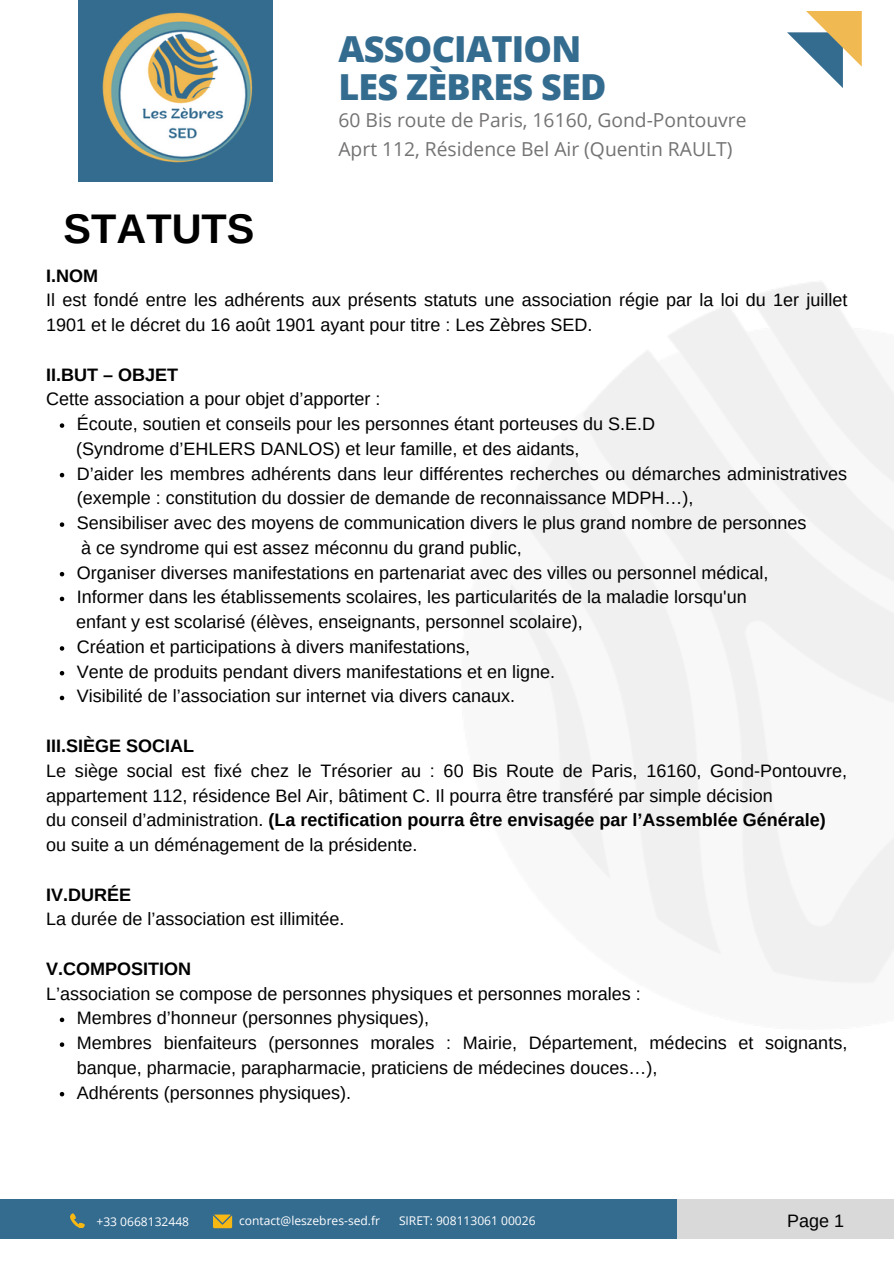
<style>
.page{position:relative;width:894px;height:1264px;background:#fff}
.page>*{position:absolute;margin:0;border:0;box-sizing:border-box;transform-origin:0 0}
.t1{font:700 41.4px "Arimo";color:#000}
.t2{font:800 35.85px "Open Sans";letter-spacing:-.02em;color:#346c90}
.t3{font:19.2px/29px "Open Sans";color:#747272}
.t4{font:18px/24.8px "Arimo";color:#000}
.t5{font:12px "Open Sans";color:#fff}
.s1{font-weight:700}
</style>
<div class="page">
<div style="left:78px;top:0;width:195px;height:182px;background:#346c90"></div>
<svg style="left:787px;top:11px;width:74px;height:77px"></svg>
<img style="left:102px;top:12px;width:151px;height:151px">
<svg style="left:60px;top:423px;width:4px;height:5px"></svg>
<svg style="left:60px;top:473px;width:4px;height:4px"></svg>
<svg style="left:60px;top:522px;width:4px;height:5px"></svg>
<svg style="left:60px;top:572px;width:4px;height:4px"></svg>
<svg style="left:60px;top:596px;width:4px;height:5px"></svg>
<svg style="left:60px;top:646px;width:4px;height:4px"></svg>
<svg style="left:60px;top:671px;width:4px;height:4px"></svg>
<svg style="left:60px;top:695px;width:4px;height:5px"></svg>
<svg style="left:60px;top:1017px;width:4px;height:5px"></svg>
<svg style="left:60px;top:1042px;width:4px;height:4px"></svg>
<svg style="left:60px;top:1092px;width:4px;height:4px"></svg>
<div style="left:663px;top:1199px;width:230px;height:39px;background:#d9d9d9"></div>
<div style="left:0;top:1199px;width:676px;height:39px;background:#346c90"></div>
<svg style="left:70px;top:1213px;width:15px;height:14px"></svg>
<svg style="left:213px;top:1214px;width:19px;height:13px"></svg>
<p class="t1" style="left:64px;top:205px;width:192px">STATUTS</p>
<p class="t2" style="left:338px;top:24px;width:244px">ASSOCIATION</p>
<p class="t2" style="left:338px;top:62px;width:269px">LES ZÈBRES SED</p>
<h2 class="t3" style="left:338px;top:105px;width:409px">60 Bis route de Paris, 16160, Gond-Pontouvre<br>Aprt 112, Résidence Bel Air (Quentin RAULT)</h2>
<p class="t4" style="left:46px;top:263px;width:802px"><span class="s1">I.NOM<br></span>Il est fondé entre les adhérents aux présents statuts une association régie par la loi du 1er juillet<br>1901 et le décret du 16 août 1901 ayant pour titre : Les Zèbres SED.</p>
<h3 class="t4" style="left:46px;top:362px;width:335px"><span class="s1">II.BUT – OBJET<br></span>Cette association a pour objet d’apporter :</h3>
<h1 class="t4" style="left:77px;top:411px;width:579px">Écoute, soutien et conseils pour les personnes étant porteuses du S.E.D</h1>
<h3 class="t4" style="left:76px;top:436px;width:504px">(Syndrome d’EHLERS DANLOS) et leur famille, et des aidants,</h3>
<h3 class="t4" style="left:77px;top:461px;width:771px">D’aider les membres adhérents dans leur différentes recherches ou démarches administratives (exemple : constitution du dossier de demande de reconnaissance MDPH…),</h3>
<p class="t4" style="left:77px;top:510px;width:731px">Sensibiliser avec des moyens de communication divers le plus grand nombre de personnes</p>
<h3 class="t4" style="left:81px;top:535px;width:442px">à ce syndrome qui est assez méconnu du grand public,</h3>
<p class="t4" style="left:77px;top:560px;width:692px">Organiser diverses manifestations en partenariat avec des villes ou personnel médical,</p>
<p class="t4" style="left:77px;top:585px;width:671px">Informer dans les établissements scolaires, les particularités de la maladie lorsqu'un</p>
<h3 class="t4" style="left:76px;top:609px;width:507px">enfant y est scolarisé (élèves, enseignants, personnel scolaire),</h3>
<p class="t4" style="left:77px;top:634px;width:394px">Création et participations à divers manifestations,</p>
<p class="t4" style="left:77px;top:659px;width:479px">Vente de produits pendant divers manifestations et en ligne.</p>
<h3 class="t4" style="left:77px;top:684px;width:439px">Visibilité de l’association sur internet via divers canaux.</h3>
<p class="t4" style="left:46px;top:733px;width:802px"><span class="s1">III.SIÈGE SOCIAL<br></span>Le siège social est fixé chez le Trésorier au : 60 Bis Route de Paris, 16160, Gond-Pontouvre, appartement 112, résidence Bel Air, bâtiment C. Il pourra être transféré par simple décision<br>du conseil d’administration. <span class="s1">(La rectification pourra être envisagée par l’Assemblée Générale) </span>ou suite a un déménagement de la présidente.</p>
<p class="t4" style="left:46px;top:882px;width:299px"><span class="s1">IV.DURÉE<br></span>La durée de l’association est illimitée.</p>
<p class="t4" style="left:46px;top:956px;width:596px"><span class="s1">V.COMPOSITION<br></span>L’association se compose de personnes physiques et personnes morales :</p>
<h3 class="t4" style="left:77px;top:1005px;width:354px">Membres d’honneur (personnes physiques),</h3>
<h3 class="t4" style="left:77px;top:1030px;width:771px">Membres bienfaiteurs (personnes morales : Mairie, Département, médecins et soignants, banque, pharmacie, parapharmacie, praticiens de médecines douces…),</h3>
<h3 class="t4" style="left:77px;top:1080px;width:276px">Adhérents (personnes physiques).</h3>
<p class="t5" style="left:96px;top:1213px;width:94px">+33 0668132448</p>
<p class="t5" style="left:239px;top:1211px;width:142px">contact@leszebres-sed.fr</p>
<p class="t5" style="left:399px;top:1211px;width:138px">SIRET: 908113061 00026</p>
<p class="t4" style="left:786px;top:1208px;width:59px">Page 1</p>
</div>
